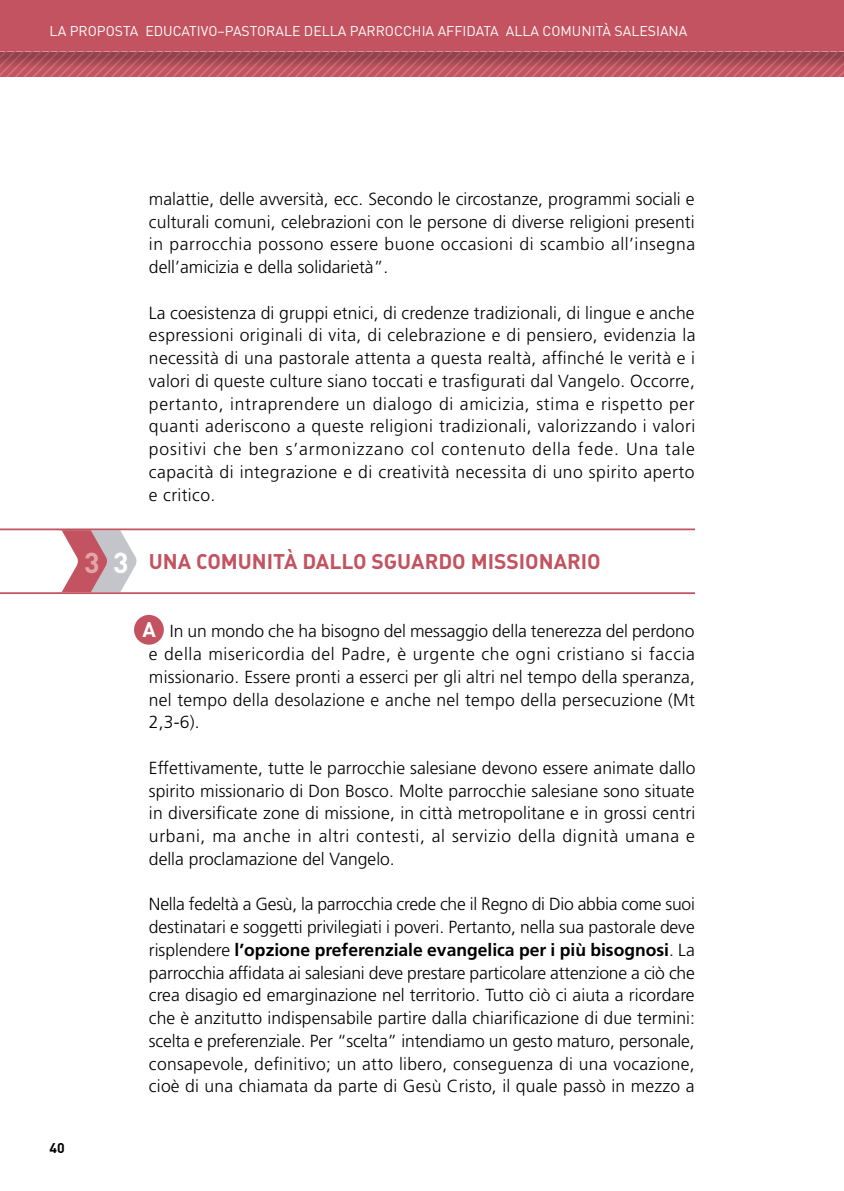
<style>
.page{position:relative;width:844px;height:1191px;background:#fff}
.page>*{position:absolute;margin:0;border:0;box-sizing:border-box;transform-origin:0 0}
.t1{font:700 28.35px "DIN";color:#e2a6a8}
.t2{font:21px "DIN Bold Alternate";color:#c35360}
.t3{font:700 21px "DIN";color:#fff}
.t4{font:300 17.5px/22.8px "Frutiger LT Std";letter-spacing:.015em;color:#000;text-align:justify}
.t5{font:14px "DIN";color:#fff}
.t6{font:700 14px "DIN";color:#000}
.s1{color:#fff}
.s2{font-weight:700}
</style>
<div class="page">
<svg style="left:0;top:0;width:844px;height:76px;background:#b1525d"></svg>
<div style="left:0;top:0;width:843px;height:52px;background:#c35360"></div>
<div style="left:134px;top:615px;width:30px;height:29px;background:#c35360;border-radius:50%"></div>
<svg style="left:28px;top:530px;width:110px;height:62px"></svg>
<hr style="left:0;top:592px;width:694px;height:2px;background:#c35360">
<hr style="left:0;top:528px;width:694px;height:2px;background:#c35360">
<p class="t5" style="left:50px;top:22px;width:639px">LA PROPOSTA EDUCATIVO–PASTORALE DELLA PARROCCHIA AFFIDATA ALLA COMUNITÀ SALESIANA</p>
<p class="t6" style="left:50px;top:1138px;width:17px">40</p>
<h1 class="t1" style="left:84px;top:544px;width:46px">3 <span class="s1">3</span></h1>
<p class="t4" style="left:149px;top:188px;width:547px">malattie, delle avversità, ecc. Secondo le circostanze, programmi sociali e culturali comuni, celebrazioni con le persone di diverse religioni presenti in parrocchia possono essere buone occasioni di scambio all’insegna dell’amicizia e della solidarietà”.</p>
<p class="t4" style="left:149px;top:301px;width:548px">La coesistenza di gruppi etnici, di credenze tradizionali, di lingue e anche espressioni originali di vita, di celebrazione e di pensiero, evidenzia la necessità di una pastorale attenta a questa realtà, affinché le verità e i valori di queste culture siano toccati e trasfigurati dal Vangelo. Occorre, pertanto, intraprendere un dialogo di amicizia, stima e rispetto per quanti aderiscono a queste religioni tradizionali, valorizzando i valori positivi che ben s’armonizzano col contenuto della fede. Una tale capacità di integrazione e di creatività necessita di uno spirito aperto e critico.</p>
<p class="t2" style="left:149px;top:547px;width:453px">UNA COMUNITÀ DALLO SGUARDO MISSIONARIO</p>
<p class="t3" style="left:142px;top:615px;width:15px">A</p>
<p class="t4" style="left:149px;top:620px;width:547px;text-indent:21px">In un mondo che ha bisogno del messaggio della tenerezza del perdono e della misericordia del Padre, è urgente che ogni cristiano si faccia missionario. Essere pronti a esserci per gli altri nel tempo della speranza, nel tempo della desolazione e anche nel tempo della persecuzione (Mt 2,3-6).</p>
<p class="t4" style="left:149px;top:756px;width:548px">Effettivamente, tutte le parrocchie salesiane devono essere animate dallo spirito missionario di Don Bosco. Molte parrocchie salesiane sono situate in diversificate zone di missione, in città metropolitane e in grossi centri urbani, ma anche in altri contesti, al servizio della dignità umana e della proclamazione del Vangelo.</p>
<p class="t4" style="left:149px;top:893px;width:547px">Nella fedeltà a Gesù, la parrocchia crede che il Regno di Dio abbia come suoi destinatari e soggetti privilegiati i poveri. Pertanto, nella sua pastorale deve risplendere <span class="s2">l’opzione preferenziale evangelica per i più bisognosi</span>. La parrocchia affidata ai salesiani deve prestare particolare attenzione a ciò che crea disagio ed emarginazione nel territorio. Tutto ciò ci aiuta a ricordare che è anzitutto indispensabile partire dalla chiarificazione di due termini: scelta e preferenziale. Per “scelta” intendiamo un gesto maturo, personale, consapevole, definitivo; un atto libero, conseguenza di una vocazione, cioè di una chiamata da parte di Gesù Cristo, il quale passò in mezzo a</p>
</div>
